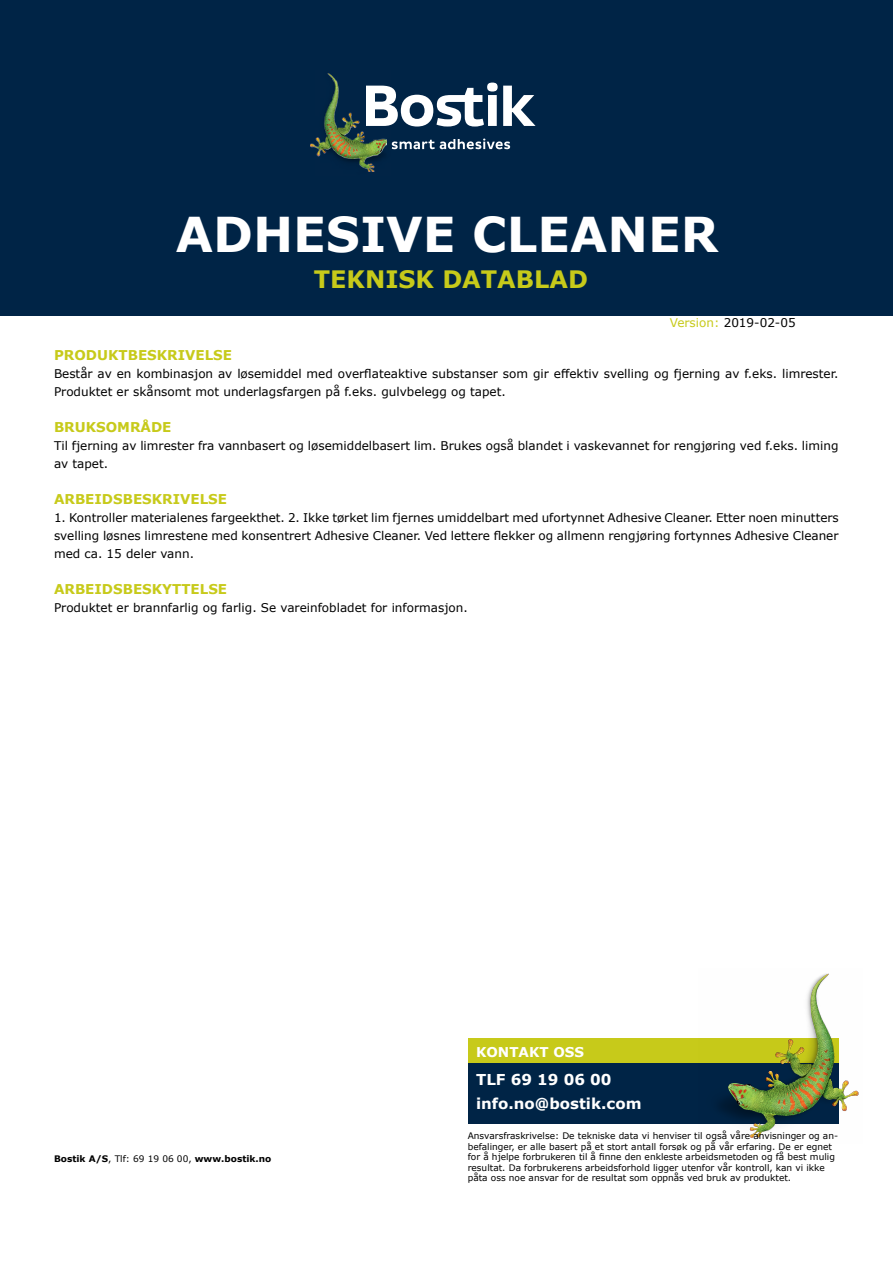
<style>
.page{position:relative;width:893px;height:1263px;background:#fff}
.page>*{position:absolute;margin:0;border:0;box-sizing:border-box;transform-origin:0 0}
.t1{font:700 48px "Verdana";color:#fff}
.t2{font:700 24px "Verdana";color:#c7ca1a}
.t3{font:700 15px/24px "Verdana";color:#fff}
.t4{font:700 13.5px "Verdana";color:#c7ca1a}
.t5{font:700 13.5px "Verdana";color:#fff}
.t6{font:12px/18px "Verdana";color:#000}
.t7{font:9px/10.5px "Verdana";color:#000}
.t8{font:700 9px "Verdana";color:#000}
.s1{color:#c7ca1a}
.s2{font-weight:400}
</style>
<div class="page">
<div style="left:0;top:0;width:893px;height:316px;background:#002446"></div>
<img style="left:311px;top:73px;width:75px;height:98px">
<svg style="left:392px;top:139px;width:118px;height:10px"></svg>
<svg style="left:366px;top:83px;width:170px;height:44px"></svg>
<div style="left:469px;top:1038px;width:370px;height:26px;background:#c7ca1a"></div>
<div style="left:469px;top:1063px;width:370px;height:61px;background:#002446"></div>
<img style="left:719px;top:973px;width:140px;height:165px">
<h1 class="t1" style="left:176px;top:201px;width:544px">ADHESIVE CLEANER</h1>
<h2 class="t2" style="left:314px;top:262px;width:276px">TEKNISK DATABLAD</h2>
<p class="t6" style="left:670px;top:313px;width:127px"><span class="s1">Version:</span> 2019-02-05</p>
<p class="t4" style="left:54px;top:346px;width:180px">PRODUKTBESKRIVELSE</p>
<p class="t6" style="left:54px;top:365px;width:786px">Består av en kombinasjon av løsemiddel med overflateaktive substanser som gir effektiv svelling og fjerning av f.eks. limrester.<br>Produktet er skånsomt mot underlagsfargen på f.eks. gulvbelegg og tapet.</p>
<p class="t4" style="left:54px;top:418px;width:119px">BRUKSOMRÅDE</p>
<p class="t6" style="left:54px;top:437px;width:786px">Til fjerning av limrester fra vannbasert og løsemiddelbasert lim. Brukes også blandet i vaskevannet for rengjøring ved f.eks. liming av tapet.</p>
<p class="t4" style="left:54px;top:490px;width:175px">ARBEIDSBESKRIVELSE</p>
<p class="t6" style="left:54px;top:509px;width:786px;text-align:justify">1. Kontroller materialenes fargeekthet. 2. Ikke tørket lim fjernes umiddelbart med ufortynnet Adhesive Cleaner. Etter noen minutters svelling løsnes limrestene med konsentrert Adhesive Cleaner. Ved lettere flekker og allmenn rengjøring fortynnes Adhesive Cleaner med ca. 15 deler vann.</p>
<p class="t4" style="left:54px;top:580px;width:175px">ARBEIDSBESKYTTELSE</p>
<p class="t6" style="left:54px;top:599px;width:415px">Produktet er brannfarlig og farlig. Se vareinfobladet for informasjon.</p>
<p class="t8" style="left:54px;top:1152px;width:219px">Bostik A/S<span class="s2">, Tlf: 69 19 06 00,</span> www.bostik.no</p>
<p class="t5" style="left:476px;top:1042px;width:109px">KONTAKT OSS</p>
<p class="t3" style="left:476px;top:1067px;width:167px">TLF 69 19 06 00 info.no@bostik.com</p>
<p class="t7" style="left:468px;top:1130px;width:372px">Ansvarsfraskrivelse: De tekniske data vi henviser til også våre anvisninger og an&shy;befalinger, er alle basert på et stort antall forsøk og på vår erfaring. De er egnet for å hjelpe forbrukeren til å finne den enkleste arbeidsmetoden og få best mulig resultat. Da forbrukerens arbeidsforhold ligger utenfor vår kontroll, kan vi ikke påta oss noe ansvar for de resultat som oppnås ved bruk av produktet.</p>
</div>
